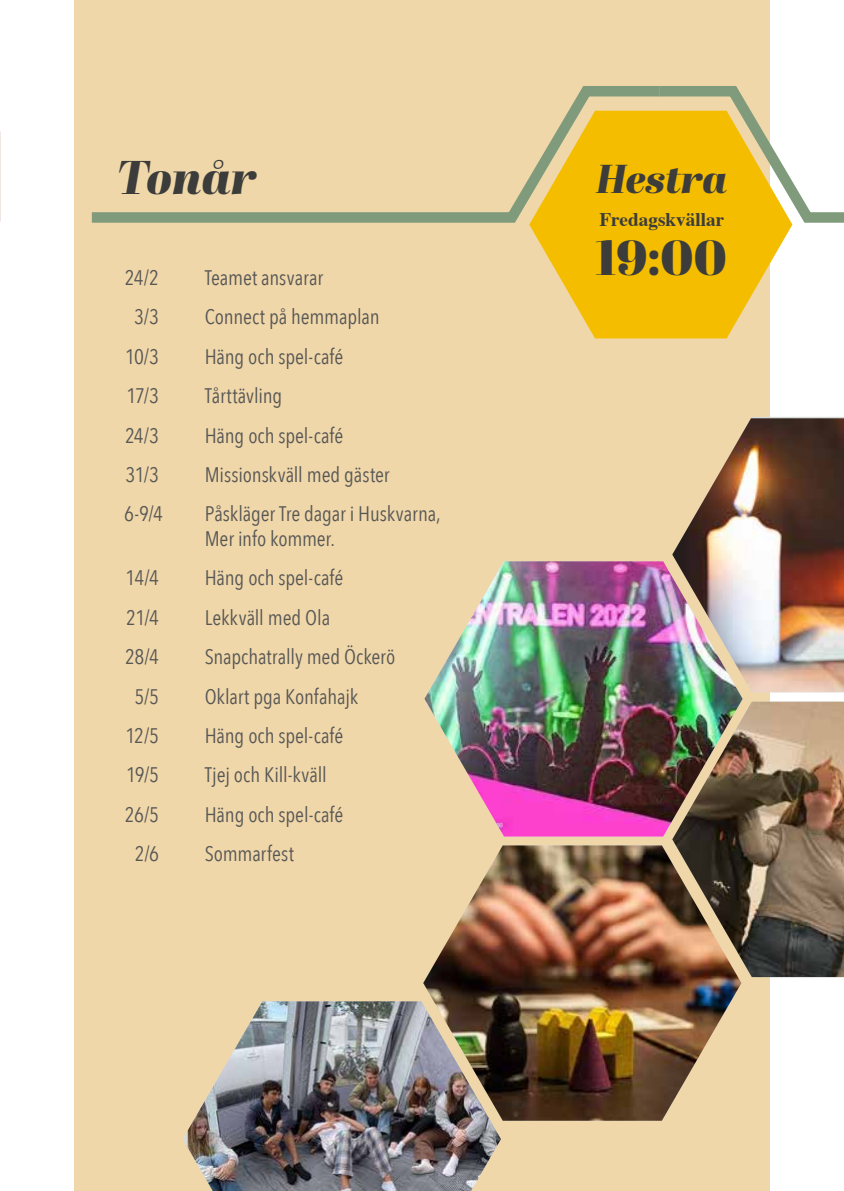
<style>
.page{position:relative;width:844px;height:1191px;background:#fff}
.page>*{position:absolute;margin:0;border:0;box-sizing:border-box;transform-origin:0 0}
.t1{font:900 49px "Abril Display";color:#3c3c3b}
.t2{font:italic 47.25px "Abril Fatface";color:#3c3c3b}
.t3{font:italic 40.25px "Abril Fatface";letter-spacing:-.005em;color:#3c3c3b}
.t4{font:21px/24.5px "Avenir Next Condensed";letter-spacing:-.005em;color:#575756}
.t5{font:700 19.25px "Times";color:#3c3c3b}
</style>
<div class="page">
<div style="left:74px;top:0;width:695px;height:1191px;background:#f0d7a9"></div>
<svg style="left:91px;top:86px;width:558px;height:137px"></svg>
<svg style="left:529px;top:111px;width:262px;height:227px;fill:#f5bd00"></svg>
<svg style="left:649px;top:81px;width:194px;height:147px"></svg>
<img style="left:424px;top:561px;width:318px;height:275px">
<img style="left:672px;top:701px;width:171px;height:276px">
<img style="left:672px;top:418px;width:171px;height:274px">
<img style="left:423px;top:845px;width:318px;height:275px">
<img style="left:188px;top:1001px;width:313px;height:190px">
<h2 class="t2" style="left:117px;top:143px;width:141px">Tonår</h2>
<p class="t4" style="left:125px;top:264px;width:36px">24/2</p>
<p class="t4" style="left:205px;top:264px;width:120px">Teamet ansvarar</p>
<p class="t4" style="left:134px;top:304px;width:26px">3/3</p>
<p class="t4" style="left:205px;top:304px;width:176px">Connect på hemmaplan</p>
<p class="t4" style="left:125px;top:343px;width:36px">10/3</p>
<p class="t4" style="left:205px;top:343px;width:140px">Häng och spel-café</p>
<p class="t4" style="left:127px;top:383px;width:34px">17/3</p>
<p class="t4" style="left:205px;top:383px;width:79px">Tårttävling</p>
<p class="t4" style="left:125px;top:422px;width:36px">24/3</p>
<p class="t4" style="left:205px;top:422px;width:140px">Häng och spel-café</p>
<p class="t4" style="left:126px;top:461px;width:35px">31/3</p>
<p class="t4" style="left:205px;top:461px;width:186px">Missionskväll med gäster</p>
<p class="t4" style="left:124px;top:501px;width:40px">6-9/4</p>
<p class="t4" style="left:205px;top:501px;width:237px">Påskläger Tre dagar i Huskvarna,<br>Mer info kommer.</p>
<p class="t4" style="left:126px;top:565px;width:35px">14/4</p>
<p class="t4" style="left:205px;top:565px;width:140px">Häng och spel-café</p>
<p class="t4" style="left:126px;top:604px;width:34px">21/4</p>
<p class="t4" style="left:205px;top:604px;width:127px">Lekkväll med Ola</p>
<p class="t4" style="left:125px;top:643px;width:35px">28/4</p>
<p class="t4" style="left:205px;top:643px;width:192px">Snapchatrally med Öckerö</p>
<p class="t4" style="left:134px;top:683px;width:26px">5/5</p>
<p class="t4" style="left:205px;top:683px;width:155px">Oklart pga Konfahajk</p>
<p class="t4" style="left:125px;top:722px;width:35px">12/5</p>
<p class="t4" style="left:205px;top:722px;width:140px">Häng och spel-café</p>
<p class="t4" style="left:126px;top:761px;width:34px">19/5</p>
<p class="t4" style="left:205px;top:761px;width:123px">Tjej och Kill-kväll</p>
<p class="t4" style="left:125px;top:801px;width:36px">26/5</p>
<p class="t4" style="left:205px;top:801px;width:140px">Häng och spel-café</p>
<p class="t4" style="left:135px;top:840px;width:26px">2/6</p>
<p class="t4" style="left:205px;top:840px;width:91px">Sommarfest</p>
<h3 class="t3" style="left:596px;top:150px;width:132px">Hestra</h3>
<p class="t5" style="left:599px;top:201px;width:126px">Fredagskvällar</p>
<h1 class="t1" style="left:595px;top:223px;width:133px">19:00</h1>
</div>
